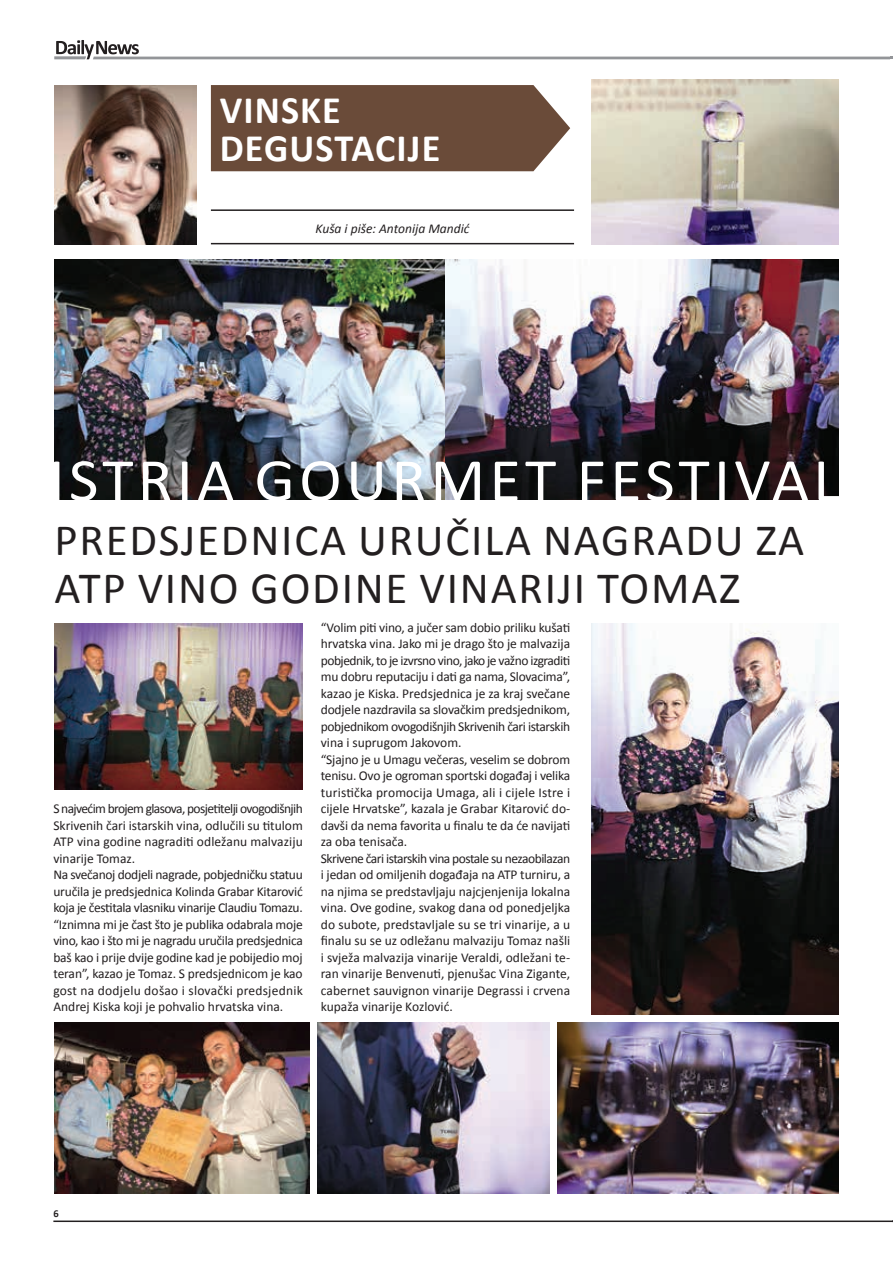
<style>
.page{position:relative;width:893px;height:1263px;background:#fff}
.page>*{position:absolute;margin:0;border:0;box-sizing:border-box;transform-origin:0 0}
.t1{font:45px/48px "Calibri";letter-spacing:.04em;color:#231f20}
.t2{font:700 39px/37.5px "Calibri";letter-spacing:.03em;color:#fff}
.t3{font:13.5px/16.5px "Calibri";letter-spacing:-.015em;color:#231f20}
.t4{font:italic 13.5px "Calibri";color:#231f20}
.t5{font:700 10.5px "Calibri";color:#231f20}
</style>
<div class="page">
<hr style="left:53px;top:1220px;width:840px;height:2px;background:#231f20">
<svg style="left:54px;top:40px;width:839px;height:19px"></svg>
<img style="left:54px;top:259px;width:785px;height:202px">
<svg style="left:54px;top:461px;width:785px;height:39px"></svg>
<div style="left:211px;top:85px;width:359px;height:86px;background:#6a4b39"></div>
<img style="left:54px;top:85px;width:142px;height:160px">
<hr style="left:211px;top:209px;width:363px;height:2px;background:#231f20">
<hr style="left:211px;top:243px;width:363px;height:1px;background:#231f20">
<img style="left:591px;top:79px;width:248px;height:165px">
<img style="left:591px;top:624px;width:248px;height:390px">
<img style="left:318px;top:1023px;width:231px;height:170px">
<img style="left:558px;top:1023px;width:281px;height:170px">
<img style="left:54px;top:1023px;width:255px;height:170px">
<img style="left:54px;top:624px;width:249px;height:165px">
<h2 class="t2" style="left:220px;top:92px;width:222px">VINSKE<br>DEGUSTACIJE</h2>
<p class="t4" style="left:316px;top:219px;width:155px">Kuša i piše: Antonija Mandić</p>
<h1 class="t1" style="left:55px;top:516px;width:751px">PREDSJEDNICA URUČILA NAGRADU ZA<br>ATP VINO GODINE VINARIJI TOMAZ</h1>
<p class="t3" style="left:53px;top:800px;width:251px">S najvećim brojem glasova, posjetitelji ovogodišnjih Skrivenih čari istarskih vina, odlučili su titulom ATP vina godine nagraditi odležanu malvaziju vinarije Tomaz.<br>Na svečanoj dodjeli nagrade, pobjedničku statuu uručila je predsjednica Kolinda Grabar Kitarović koja je čestitala vlasniku vinarije Claudiu Tomazu. “Iznimna mi je čast što je publika odabrala moje vino, kao i što mi je nagradu uručila predsjednica baš kao i prije dvije godine kad je pobijedio moj teran”, kazao je Tomaz. S predsjednicom je kao gost na dodjelu došao i slovački predsjednik Andrej Kiska koji je pohvalio hrvatska vina.</p>
<p class="t3" style="left:321px;top:619px;width:251px">“Volim piti vino, a jučer sam dobio priliku kušati hrvatska vina. Jako mi je drago što je malvazija pobjednik, to je izvrsno vino, jako je važno izgraditi mu dobru reputaciju i dati ga nama, Slovacima”, kazao je Kiska. Predsjednica je za kraj svečane dodjele nazdravila sa slovačkim predsjednikom, pobjednikom ovogodišnjih Skrivenih čari istarskih vina i suprugom Jakovom.<br>“Sjajno je u Umagu večeras, veselim se dobrom tenisu. Ovo je ogroman sportski događaj i velika turistička promocija Umaga, ali i cijele Istre i cijele Hrvatske”, kazala je Grabar Kitarović do&shy;davši da nema favorita u finalu te da će navijati za oba tenisača.<br>Skrivene čari istarskih vina postale su nezaobilazan i jedan od omiljenih događaja na ATP turniru, a na njima se predstavljaju najcjenjenija lokalna vina. Ove godine, svakog dana od ponedjeljka do subote, predstavljale su se tri vinarije, a u finalu su se uz odležanu malvaziju Tomaz našli i svježa malvazija vinarije Veraldi, odležani te&shy;ran vinarije Benvenuti, pjenušac Vina Zigante, cabernet sauvignon vinarije Degrassi i crvena kupaža vinarije Kozlović.</p>
<p class="t5" style="left:53px;top:1207px;width:7px">6</p>
</div>
